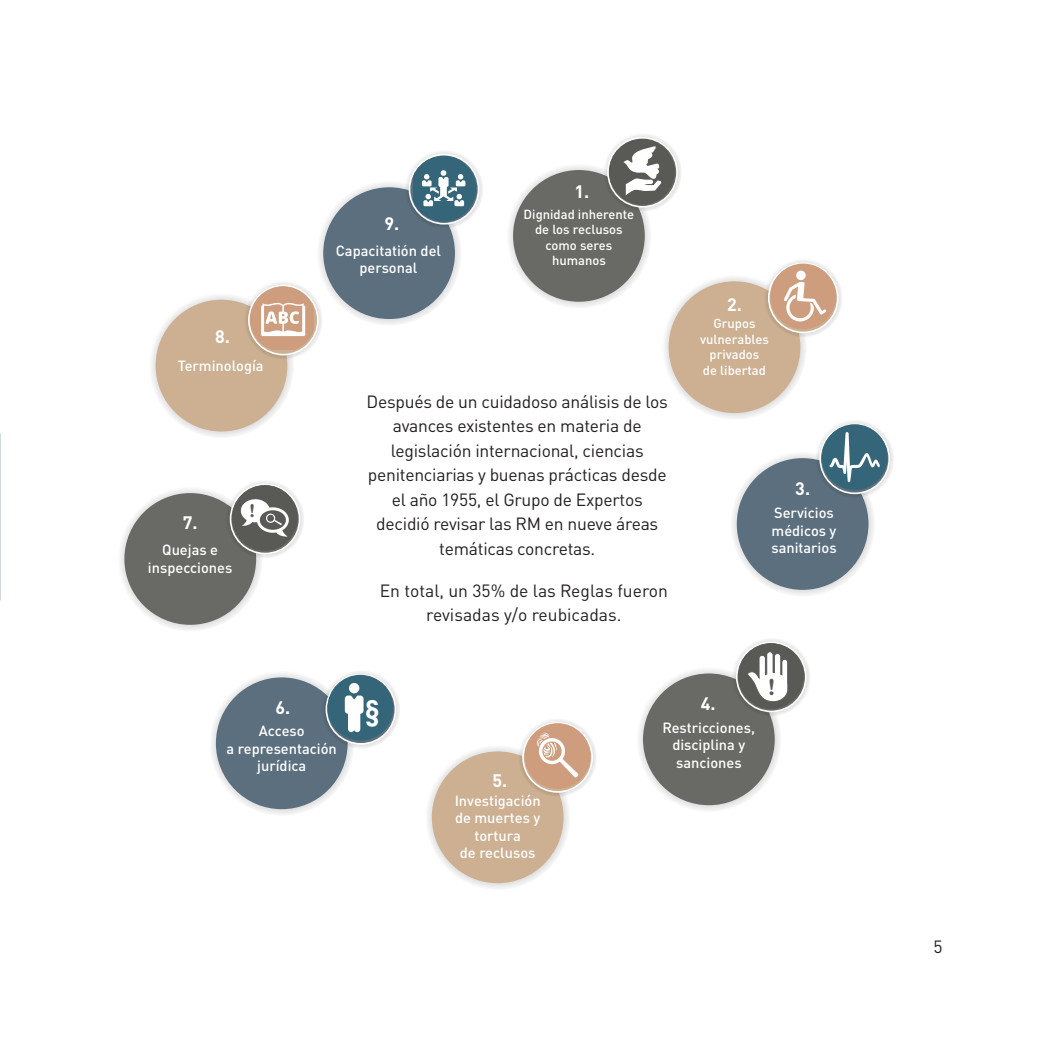
<style>
.page{position:relative;width:1042px;height:1042px;background:#fff}
.page>*{position:absolute;margin:0;border:0;box-sizing:border-box;transform-origin:0 0}
.t1{font:700 29.4px "DIN Pro";color:#fff}
.t2{font:700 23.1px "Century Std";color:#595956}
.t3{font:700 18.55px "Century Std";color:#595956}
.t4{font:700 17.85px "DIN Pro";color:#fff}
.t5{font:17.5px/24.5px "DIN Pro";letter-spacing:-.015em;color:#231f20;text-align:center}
.t6{font:500 14.53px/17.5px "DIN Pro";color:#fff;text-align:center}
.t7{font:500 12.95px/15.6px "DIN Pro";color:#fff;text-align:center}
</style>
<div class="page">
<svg style="left:316px;top:180px;width:146px;height:146px;fill:#f0f0f0"></svg>
<div style="left:323px;top:187px;width:132px;height:132px;background:#5b6f7e;border-radius:50%"></div>
<svg style="left:404px;top:149px;width:80px;height:80px"></svg>
<div style="left:403px;top:148px;width:82px;height:82px;border:2px solid #fff;border-radius:50%"></div>
<div style="left:409px;top:154px;width:70px;height:70px;border:2px solid #fff;border-radius:50%"></div>
<svg style="left:149px;top:293px;width:145px;height:145px;fill:#eee"></svg>
<div style="left:156px;top:300px;width:131px;height:131px;background:#ccb091;border-radius:50%"></div>
<svg style="left:243px;top:280px;width:80px;height:80px"></svg>
<div style="left:243px;top:279px;width:81px;height:82px;border:2px solid #fff;border-radius:50%"></div>
<svg style="left:249px;top:286px;width:69px;height:69px"></svg>
<div style="left:248px;top:285px;width:71px;height:70px;border:2px solid #fff;border-radius:50%"></div>
<svg style="left:118px;top:486px;width:145px;height:145px;fill:#efefef"></svg>
<div style="left:124px;top:493px;width:132px;height:132px;background:#696965;border-radius:50%"></div>
<svg style="left:225px;top:479px;width:80px;height:80px"></svg>
<div style="left:224px;top:478px;width:82px;height:82px;border:2px solid #fff;border-radius:50%"></div>
<svg style="left:231px;top:484px;width:68px;height:69px"></svg>
<div style="left:230px;top:484px;width:70px;height:70px;border:2px solid #fff;border-radius:50%"></div>
<svg style="left:209px;top:671px;width:145px;height:145px;fill:#efefef"></svg>
<div style="left:216px;top:677px;width:132px;height:132px;background:#5b6f7e;border-radius:50%"></div>
<svg style="left:321px;top:669px;width:80px;height:80px"></svg>
<div style="left:320px;top:668px;width:82px;height:82px;border:2px solid #fff;border-radius:50%"></div>
<svg style="left:326px;top:675px;width:69px;height:69px"></svg>
<div style="left:326px;top:674px;width:70px;height:70px;border:2px solid #fff;border-radius:50%"></div>
<svg style="left:425px;top:745px;width:145px;height:145px;fill:#efefef"></svg>
<div style="left:432px;top:751px;width:131px;height:132px;background:#ccb091;border-radius:50%"></div>
<svg style="left:517px;top:717px;width:80px;height:80px"></svg>
<div style="left:517px;top:716px;width:81px;height:82px;border:2px solid #fff;border-radius:50%"></div>
<svg style="left:523px;top:723px;width:69px;height:69px"></svg>
<div style="left:522px;top:722px;width:71px;height:71px;border:2px solid #fff;border-radius:50%"></div>
<svg style="left:636px;top:667px;width:145px;height:145px;fill:#efefef"></svg>
<div style="left:643px;top:673px;width:132px;height:132px;background:#696965;border-radius:50%"></div>
<svg style="left:731px;top:637px;width:80px;height:80px"></svg>
<div style="left:730px;top:636px;width:82px;height:82px;border:2px solid #fff;border-radius:50%"></div>
<svg style="left:737px;top:642px;width:69px;height:69px"></svg>
<div style="left:736px;top:641px;width:70px;height:71px;border:2px solid #fff;border-radius:50%"></div>
<svg style="left:730px;top:451px;width:145px;height:145px;fill:#eee"></svg>
<div style="left:737px;top:458px;width:131px;height:132px;background:#5b6f7e;border-radius:50%"></div>
<svg style="left:815px;top:419px;width:79px;height:80px"></svg>
<div style="left:814px;top:418px;width:81px;height:81px;border:2px solid #fff;border-radius:50%"></div>
<svg style="left:820px;top:424px;width:69px;height:69px"></svg>
<div style="left:819px;top:423px;width:71px;height:71px;border:2px solid #fff;border-radius:50%"></div>
<svg style="left:662px;top:275px;width:145px;height:145px;fill:#efefef"></svg>
<div style="left:668px;top:281px;width:132px;height:132px;background:#ccb091;border-radius:50%"></div>
<svg style="left:763px;top:258px;width:80px;height:80px"></svg>
<div style="left:762px;top:257px;width:82px;height:82px;border:2px solid #fff;border-radius:50%"></div>
<svg style="left:769px;top:263px;width:69px;height:69px"></svg>
<div style="left:768px;top:263px;width:70px;height:70px;border:2px solid #fff;border-radius:50%"></div>
<svg style="left:506px;top:163px;width:145px;height:145px;fill:#efefef"></svg>
<div style="left:513px;top:170px;width:132px;height:132px;background:#696965;border-radius:50%"></div>
<svg style="left:602px;top:132px;width:80px;height:80px"></svg>
<div style="left:602px;top:131px;width:81px;height:82px;border:2px solid #fff;border-radius:50%"></div>
<svg style="left:608px;top:138px;width:69px;height:69px"></svg>
<div style="left:607px;top:137px;width:71px;height:71px;border:2px solid #fff;border-radius:50%"></div>
<div style="left:232px;top:485px;width:66px;height:66px;background:#595956;border-radius:50%"></div>
<svg style="left:241px;top:499px;width:48px;height:38px"></svg>
<div style="left:609px;top:139px;width:66px;height:66px;background:#595956;border-radius:50%"></div>
<svg style="left:623px;top:146px;width:38px;height:49px"></svg>
<div style="left:525px;top:723px;width:65px;height:66px;background:#cd9d7e;border-radius:50%"></div>
<svg style="left:537px;top:733px;width:42px;height:44px"></svg>
<div style="left:327px;top:675px;width:66px;height:65px;background:#356578;border-radius:50%"></div>
<svg style="left:345px;top:695px;width:18px;height:37px"></svg>
<div style="left:349px;top:683px;width:10px;height:10px;background:#fff;border-radius:50%"></div>
<div style="left:822px;top:424px;width:65px;height:66px;background:#356578;border-radius:50%"></div>
<svg style="left:829px;top:432px;width:51px;height:50px"></svg>
<div style="left:738px;top:643px;width:66px;height:66px;background:#595956;border-radius:50%"></div>
<svg style="left:745px;top:651px;width:43px;height:51px"></svg>
<svg style="left:250px;top:286px;width:63px;height:63px"></svg>
<svg style="left:413px;top:156px;width:63px;height:65px"></svg>
<div style="left:770px;top:264px;width:66px;height:65px;background:#cd9d7e;border-radius:50%"></div>
<svg style="left:783px;top:270px;width:43px;height:51px"></svg>
<p class="t4" style="left:215px;top:321px;width:16px">8.</p>
<p class="t6" style="left:178px;top:355px;width:87px">Terminología</p>
<p class="t4" style="left:183px;top:508px;width:16px">7.</p>
<p class="t6" style="left:148px;top:540px;width:86px">Quejas e inspecciones</p>
<p class="t3" style="left:249px;top:499px;width:8px">!</p>
<p class="t4" style="left:384px;top:208px;width:16px">9.</p>
<p class="t6" style="left:336px;top:240px;width:107px">Capacitatión del personal</p>
<p class="t4" style="left:574px;top:177px;width:16px">1.</p>
<p class="t7" style="left:524px;top:205px;width:112px">Dignidad inherente de los reclusos como seres humanos</p>
<p class="t5" style="left:366px;top:387px;width:303px">Después de un cuidadoso análisis de los avances existentes en materia de legislación internacional, ciencias penitenciarias y buenas prácticas desde el año 1955, el Grupo de Expertos decidió revisar las RM en nueve áreas temáticas concretas.</p>
<p class="t5" style="left:380px;top:576px;width:290px">En total, un 35% de las Reglas fueron revisadas y/o reubicadas.</p>
<p class="t4" style="left:727px;top:289px;width:16px">2.</p>
<p class="t7" style="left:700px;top:314px;width:70px">Grupos vulnerables privados<br>de libertad</p>
<p class="t4" style="left:795px;top:474px;width:16px">3.</p>
<p class="t6" style="left:771px;top:503px;width:67px;text-align:left">Servicios médicos y sanitarios</p>
<p class="t4" style="left:276px;top:692px;width:16px">6.</p>
<p class="t6" style="left:227px;top:720px;width:112px">Acceso<br>a representación jurídica</p>
<h1 class="t1" style="left:364px;top:686px;width:17px">§</h1>
<p class="t4" style="left:492px;top:765px;width:16px">5.</p>
<p class="t6" style="left:455px;top:790px;width:87px">Investigación de muertes y tortura<br>de reclusos</p>
<p class="t4" style="left:701px;top:688px;width:16px">4.</p>
<p class="t6" style="left:662px;top:717px;width:94px">Restricciones, disciplina y sanciones</p>
<h2 class="t2" style="left:768px;top:673px;width:9px">!</h2>
<p class="t5" style="left:933px;top:932px;width:11px">5</p>
</div>
